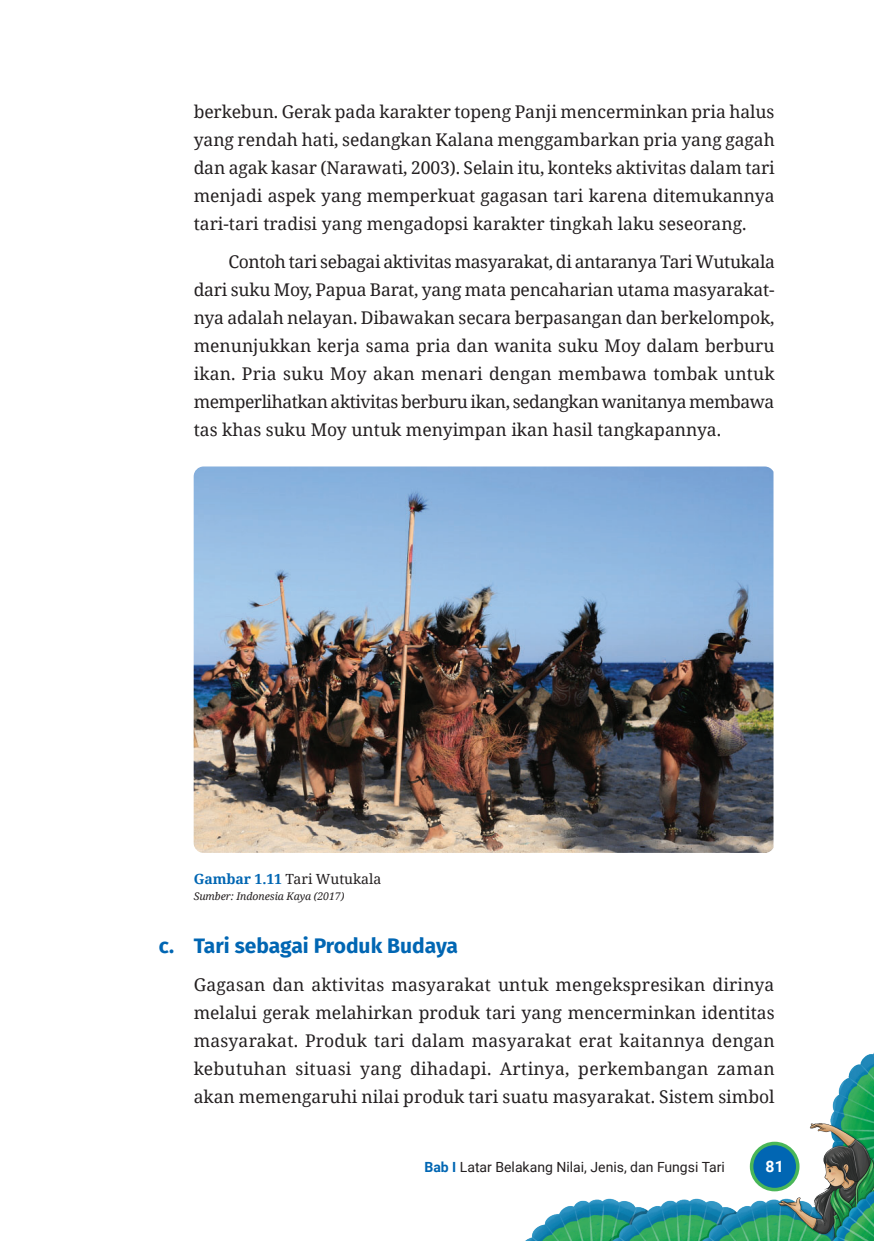
<style>
.page{position:relative;width:874px;height:1241px;background:#fff}
.page>*{position:absolute;margin:0;border:0;box-sizing:border-box;transform-origin:0 0}
.t1{font:700 21px "Fira Sans";color:#0166b3}
.t2{font:17.5px/28px "Noto Serif";color:#231f20;text-align:justify}
.t3{font:700 15.75px "Roboto";color:#fff}
.t4{font:14px "Roboto";color:#231f20}
.t5{font:14px "Noto Serif";letter-spacing:-.005em;color:#231f20}
.t6{font:italic 10.5px "Noto Serif";letter-spacing:-.005em;color:#231f20}
.s1{font-weight:700;color:#0166b3}
</style>
<div class="page">
<img style="left:526px;top:1054px;width:347px;height:186px">
<div style="left:751px;top:1143px;width:46px;height:46px;background:#0166b3;border-radius:50%"></div>
<div style="left:749px;top:1141px;width:50px;height:50px;border:4px solid #4ab758;border-radius:50%"></div>
<img style="left:193px;top:466px;width:580px;height:386px">
<p class="t2" style="left:193px;top:97px;width:582px">berkebun. Gerak pada karakter topeng Panji mencerminkan pria halus yang rendah hati, sedangkan Kalana menggambarkan pria yang gagah dan agak kasar (Narawati, 2003). Selain itu, konteks aktivitas dalam tari menjadi aspek yang memperkuat gagasan tari karena ditemukannya tari-tari tradisi yang mengadopsi karakter tingkah laku seseorang.</p>
<p class="t2" style="left:193px;top:247px;width:582px;text-indent:35px">Contoh tari sebagai aktivitas masyarakat, di antaranya Tari Wutukala dari suku Moy, Papua Barat, yang mata pencaharian utama masyarakat&shy;nya adalah nelayan. Dibawakan secara berpasangan dan berkelompok, menunjukkan kerja sama pria dan wanita suku Moy dalam berburu ikan. Pria suku Moy akan menari dengan membawa tombak untuk memperlihatkan aktivitas berburu ikan, sedangkan wanitanya membawa tas khas suku Moy untuk menyimpan ikan hasil tangkapannya.</p>
<p class="t5" style="left:193px;top:869px;width:189px"><span class="s1">Gambar 1.11</span> Tari Wutukala</p>
<p class="t6" style="left:193px;top:888px;width:152px">Sumber: Indonesia Kaya (2017)</p>
<p class="t1" style="left:159px;top:927px;width:300px">c. Tari sebagai Produk Budaya</p>
<p class="t2" style="left:193px;top:969px;width:582px">Gagasan dan aktivitas masyarakat untuk mengekspresikan dirinya melalui gerak melahirkan produk tari yang mencerminkan identitas masyarakat. Produk tari dalam masyarakat erat kaitannya dengan kebutuhan situasi yang dihadapi. Artinya, perkembangan zaman akan memengaruhi nilai produk tari suatu masyarakat. Sistem simbol</p>
<p class="t4" style="left:424px;top:1156px;width:302px"><span class="s1">Bab I</span> Latar Belakang Nilai, Jenis, dan Fungsi Tari</p>
<p class="t3" style="left:765px;top:1155px;width:20px">81</p>
</div>
